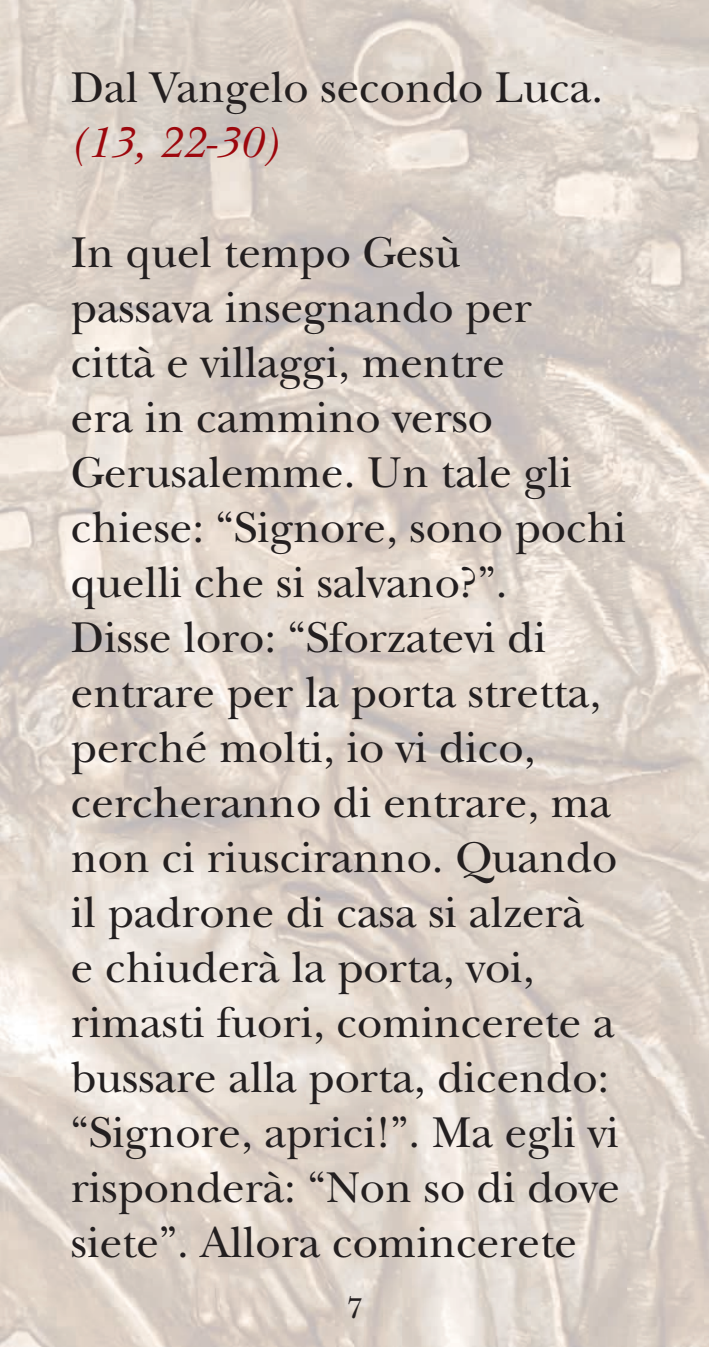
<style>
.page{position:relative;width:709px;height:1347px;background:#fff}
.page>*{position:absolute;margin:0;border:0;box-sizing:border-box;transform-origin:0 0}
.t1{font:45px/55px "New Baskerville Std";color:#231f20}
.t2{font:italic 45px "New Baskerville Std";color:#9d070d}
.t3{font:30px "New Baskerville Std";color:#231f20}
</style>
<div class="page">
<img style="left:0;top:0;width:709px;height:1346px">
<p class="t1" style="left:71px;top:60px;width:534px">Dal Vangelo secondo Luca.</p>
<p class="t2" style="left:71px;top:116px;width:208px">(13, 22-30)</p>
<p class="t1" style="left:71px;top:225px;width:557px">In quel tempo Gesù<br>passava insegnando per città e villaggi, mentre<br>era in cammino verso<br>Gerusalemme. Un tale gli chiese: “Signore, sono pochi quelli che si salvano?”.<br>Disse loro: “Sforzatevi di entrare per la porta stretta, perché molti, io vi dico, cercheranno di entrare, ma non ci riusciranno. Quando il padrone di casa si alzerà<br>e chiuderà la porta, voi, rimasti fuori, comincerete a bussare alla porta, dicendo: “Signore, aprici!”. Ma egli vi risponderà: “Non so di dove siete”. Allora comincerete</p>
<p class="t3" style="left:347px;top:1290px;width:17px">7</p>
</div>
